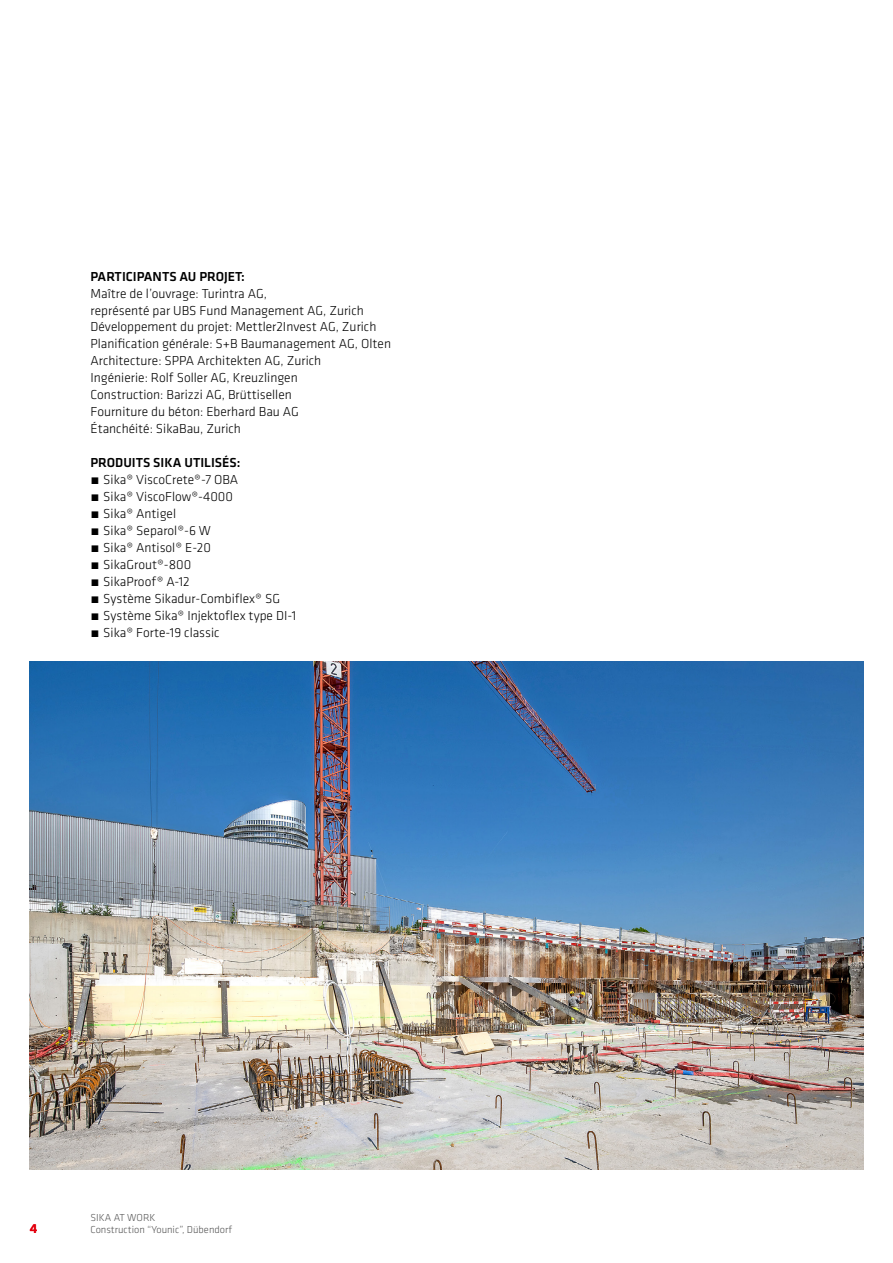
<style>
.page{position:relative;width:893px;height:1263px;background:#fff}
.page>*{position:absolute;margin:0;border:0;box-sizing:border-box;transform-origin:0 0}
.t1{font:300 13.5px/17px "Klavika";color:#000}
.t2{font:500 13.5px "Klavika";color:#000}
.t3{font:500 13.5px "Klavika";color:#e3000f}
.t4{font:300 10.5px/12.6px "Klavika";color:#565656}
</style>
<div class="page">
<img style="left:30px;top:661px;width:833px;height:508px">
<p class="t2" style="left:91px;top:267px;width:156px">PARTICIPANTS AU PROJET:</p>
<p class="t1" style="left:91px;top:284px;width:302px">Maître de l’ouvrage: Turintra AG,<br>représenté par UBS Fund Management AG, Zurich Développement du projet: Mettler2Invest AG, Zurich Planification générale: S+B Baumanagement AG, Olten Architecture: SPPA Architekten AG, Zurich<br>Ingénierie: Rolf Soller AG, Kreuzlingen<br>Construction: Barizzi AG, Brüttisellen<br>Fourniture du béton: Eberhard Bau AG<br>Étanchéité: SikaBau, Zurich</p>
<p class="t2" style="left:91px;top:453px;width:151px">PRODUITS SIKA UTILISÉS:</p>
<p class="t1" style="left:91px;top:471px;width:207px">́ Sika® ViscoCrete®-7 OBA<br>́ Sika® ViscoFlow®-4000<br>́ Sika® Antigel<br>́ Sika® Separol®-6 W<br>́ Sika® Antisol® E-20<br>́ SikaGrout®-800<br>́ SikaProof® A-12<br>́ Système Sikadur-Combiflex® SG<br>́ Système Sika® Injektoflex type DI-1 ́ Sika® Forte-19 classic</p>
<p class="t3" style="left:30px;top:1219px;width:9px">4</p>
<p class="t4" style="left:91px;top:1211px;width:143px">SIKA AT WORK<br>Construction “Younic”, Dübendorf</p>
</div>
